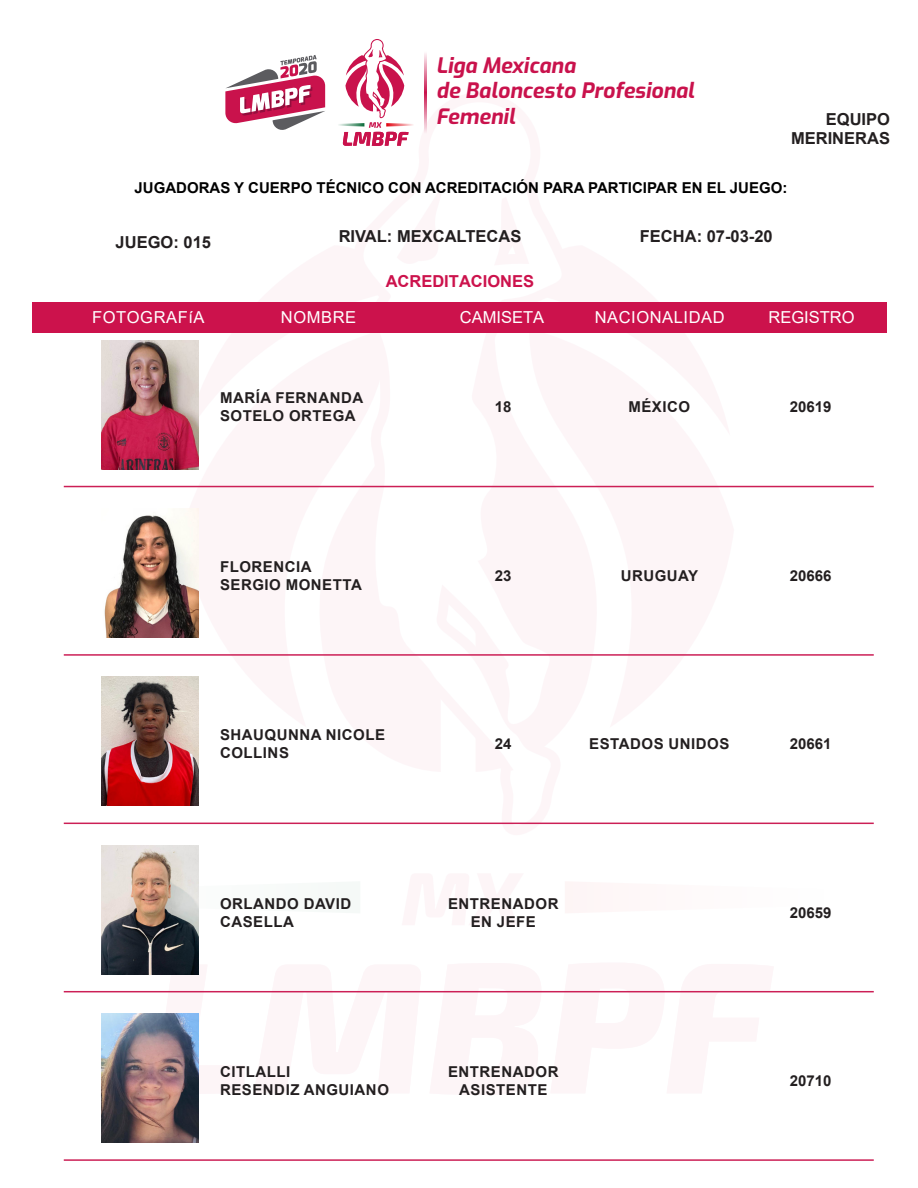
<style>
.page{position:relative;width:918px;height:1188px;background:#fff}
.page>*{position:absolute;margin:0;border:0;box-sizing:border-box;transform-origin:0 0}
.t1{font:italic 700 21.15px/25.5px "Exo";color:#c9124c}
.t2{font:700 16.5px/19.8px "Arial";color:#231f20;text-align:right}
.t3{font:16.5px "Arial";letter-spacing:.035em;color:#fff}
.t4{font:16.5px "Arial";color:#fff}
.t5{font:700 16.5px "Arial";color:#cc124c}
.t6{font:700 15px/18px "Arial";letter-spacing:.035em;color:#231f20;text-align:center}
.t7{font:700 15px "Arial";color:#000}
</style>
<div class="page">
<svg style="left:182px;top:302px;width:552px;height:470px;fill:#fdf5f7"></svg>
<svg style="left:146px;top:952px;width:639px;height:154px"></svg>
<svg style="left:101px;top:870px;width:98px;height:54px"></svg>
<svg style="left:350px;top:92px;width:223px;height:733px;fill:#fdf5f7"></svg>
<svg style="left:360px;top:102px;width:204px;height:723px"></svg>
<div style="left:33px;top:303px;width:854px;height:30px;background:#cc124c"></div>
<svg style="left:225px;top:55px;width:100px;height:75px"></svg>
<svg style="left:338px;top:39px;width:77px;height:108px"></svg>
<svg style="left:424px;top:53px;width:2px;height:80px"></svg>
<img style="left:102px;top:340px;width:96px;height:129px">
<hr style="left:64px;top:486px;width:810px;height:1px;background:#cc1f56">
<img style="left:104px;top:509px;width:94px;height:129px">
<hr style="left:64px;top:654px;width:810px;height:2px;background:#cc1f56">
<img style="left:102px;top:677px;width:96px;height:129px">
<hr style="left:64px;top:823px;width:810px;height:1px;background:#cc1f56">
<img style="left:102px;top:845px;width:96px;height:129px">
<hr style="left:64px;top:991px;width:810px;height:1px;background:#cc1f56">
<img style="left:102px;top:1014px;width:96px;height:129px">
<hr style="left:64px;top:1159px;width:810px;height:2px;background:#cc1f56">
<h1 class="t1" style="left:436px;top:51px;width:260px">Liga Mexicana<br>de Baloncesto Profesional<br>Femenil</h1>
<p class="t2" style="left:791px;top:109px;width:101px">EQUIPO<br>MERINERAS</p>
<p class="t7" style="left:135px;top:178px;width:654px">JUGADORAS Y CUERPO TÉCNICO CON ACREDITACIÓN PARA PARTICIPAR EN EL JUEGO:</p>
<p class="t2" style="left:116px;top:233px;width:97px">JUEGO: 015</p>
<p class="t2" style="left:339px;top:226px;width:184px">RIVAL: MEXCALTECAS</p>
<p class="t2" style="left:640px;top:226px;width:134px">FECHA: 07-03-20</p>
<p class="t5" style="left:386px;top:270px;width:150px">ACREDITACIONES</p>
<p class="t3" style="left:92px;top:306px;width:114px">FOTOGRAFíA</p>
<p class="t3" style="left:281px;top:306px;width:77px">NOMBRE</p>
<p class="t4" style="left:460px;top:306px;width:86px">CAMISETA</p>
<p class="t4" style="left:768px;top:306px;width:88px">REGISTRO</p>
<p class="t3" style="left:595px;top:306px;width:131px">NACIONALIDAD</p>
<p class="t6" style="left:220px;top:389px;width:145px">MARÍA FERNANDA</p>
<p class="t6" style="left:220px;top:407px;width:137px">SOTELO ORTEGA</p>
<p class="t6" style="left:220px;top:558px;width:93px">FLORENCIA</p>
<p class="t6" style="left:220px;top:576px;width:143px">SERGIO MONETTA</p>
<p class="t6" style="left:220px;top:726px;width:167px">SHAUQUNNA NICOLE</p>
<p class="t6" style="left:220px;top:744px;width:70px">COLLINS</p>
<p class="t6" style="left:220px;top:894px;width:133px">ORLANDO DAVID</p>
<p class="t6" style="left:220px;top:912px;width:75px">CASELLA</p>
<p class="t6" style="left:220px;top:1063px;width:72px">CITLALLI</p>
<p class="t6" style="left:220px;top:1081px;width:170px">RESENDIZ ANGUIANO</p>
<p class="t6" style="left:495px;top:398px;width:18px">18</p>
<p class="t6" style="left:628px;top:398px;width:63px">MÉXICO</p>
<p class="t6" style="left:790px;top:398px;width:43px">20619</p>
<p class="t6" style="left:495px;top:567px;width:18px">23</p>
<p class="t6" style="left:621px;top:567px;width:79px">URUGUAY</p>
<p class="t6" style="left:790px;top:567px;width:43px">20666</p>
<p class="t6" style="left:495px;top:735px;width:18px">24</p>
<p class="t6" style="left:589px;top:735px;width:142px">ESTADOS UNIDOS</p>
<p class="t6" style="left:790px;top:735px;width:43px">20661</p>
<p class="t6" style="left:448px;top:894px;width:112px">ENTRENADOR<br>EN JEFE</p>
<p class="t6" style="left:790px;top:903px;width:43px">20659</p>
<p class="t6" style="left:448px;top:1063px;width:112px">ENTRENADOR<br>ASISTENTE</p>
<p class="t6" style="left:790px;top:1072px;width:43px">20710</p>
</div>
